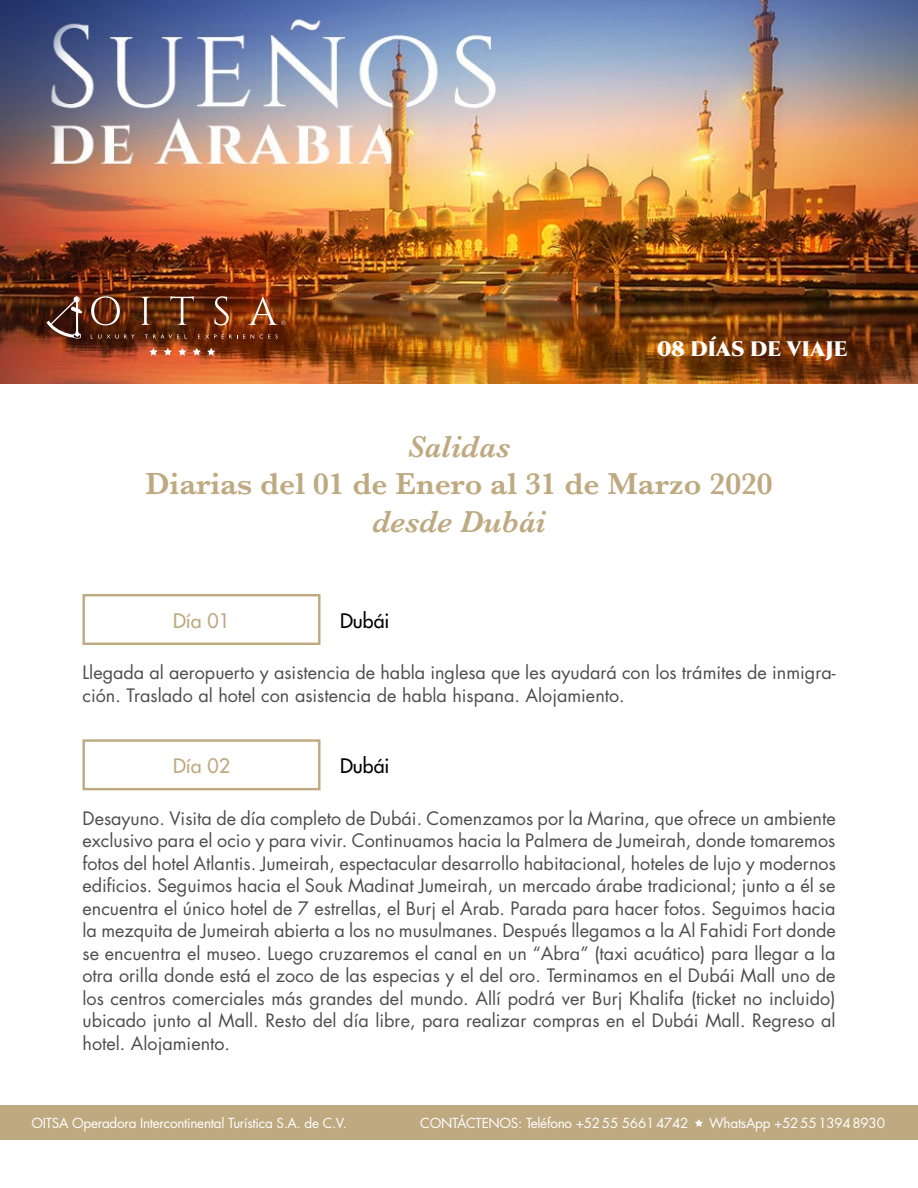
<style>
.page{position:relative;width:918px;height:1188px;background:#fff}
.page>*{position:absolute;margin:0;border:0;box-sizing:border-box;transform-origin:0 0}
.t1{font:600 31.5px "Baskerville";color:#bea980}
.t2{font:italic 600 31.5px "Baskerville";color:#bea980}
.t3{font:900 21px "Cinzel";letter-spacing:-.01em;color:#fff}
.t4{font:500 19.5px "Futura Std";color:#bea980}
.t5{font:500 19.5px "Futura Std";color:#000}
.t6{font:18px/22.5px "Futura Std";color:#4d4d4d}
.t7{font:13.5px "Futura Std";letter-spacing:-.02em;color:#fff}
</style>
<div class="page">
<img style="left:0;top:0;width:918px;height:384px">
<div style="left:0;top:1106px;width:918px;height:34px;background:#bea980"></div>
<svg style="left:695px;top:1119px;width:8px;height:8px"></svg>
<div style="left:82px;top:594px;width:239px;height:51px;border:2px solid #bea980"></div>
<div style="left:82px;top:739px;width:239px;height:51px;border:2px solid #bea980"></div>
<svg style="left:91px;top:335px;width:44px;height:4px"></svg>
<svg style="left:145px;top:335px;width:34px;height:4px"></svg>
<svg style="left:198px;top:335px;width:47px;height:4px"></svg>
<svg style="left:251px;top:334px;width:27px;height:5px"></svg>
<svg style="left:178px;top:348px;width:8px;height:8px"></svg>
<svg style="left:193px;top:348px;width:8px;height:8px"></svg>
<svg style="left:207px;top:348px;width:8px;height:8px"></svg>
<svg style="left:149px;top:348px;width:9px;height:8px"></svg>
<svg style="left:164px;top:348px;width:8px;height:8px"></svg>
<svg style="left:46px;top:296px;width:36px;height:44px"></svg>
<svg style="left:91px;top:296px;width:29px;height:29px"></svg>
<svg style="left:141px;top:297px;width:9px;height:28px"></svg>
<svg style="left:171px;top:296px;width:23px;height:29px"></svg>
<svg style="left:214px;top:296px;width:15px;height:29px"></svg>
<svg style="left:248px;top:296px;width:38px;height:29px"></svg>
<p class="t3" style="left:657px;top:335px;width:192px">08 DÍAS DE VIAJE</p>
<h1 class="t2" style="left:407px;top:425px;width:105px">Salidas</h1>
<h1 class="t1" style="left:145px;top:462px;width:629px">Diarias del 01 de Enero al 31 de Marzo 2020</h1>
<h1 class="t2" style="left:372px;top:500px;width:175px">desde Dubái</h1>
<p class="t4" style="left:173px;top:608px;width:58px">Día 01</p>
<p class="t5" style="left:340px;top:608px;width:51px">Dubái</p>
<p class="t6" style="left:82px;top:662px;width:755px">Llegada al aeropuerto y asistencia de habla inglesa que les ayudará con los trámites de inmigra&shy;ción. Traslado al hotel con asistencia de habla hispana. Alojamiento.</p>
<p class="t4" style="left:173px;top:753px;width:58px">Día 02</p>
<p class="t5" style="left:340px;top:753px;width:51px">Dubái</p>
<p class="t6" style="left:82px;top:807px;width:755px;text-align:justify">Desayuno. Visita de día completo de Dubái. Comenzamos por la Marina, que ofrece un ambiente exclusivo para el ocio y para vivir. Continuamos hacia la Palmera de Jumeirah, donde tomaremos fotos del hotel Atlantis. Jumeirah, espectacular desarrollo habitacional, hoteles de lujo y modernos edificios. Seguimos hacia el Souk Madinat Jumeirah, un mercado árabe tradicional; junto a él se encuentra el único hotel de 7 estrellas, el Burj el Arab. Parada para hacer fotos. Seguimos hacia la mezquita de Jumeirah abierta a los no musulmanes. Después llegamos a la Al Fahidi Fort donde se encuentra el museo. Luego cruzaremos el canal en un “Abra” (taxi acuático) para llegar a la otra orilla donde está el zoco de las especias y el del oro. Terminamos en el Dubái Mall uno de los centros comerciales más grandes del mundo. Allí podrá ver Burj Khalifa (ticket no incluido) ubicado junto al Mall. Resto del día libre, para realizar compras en el Dubái Mall. Regreso al hotel. Alojamiento.</p>
<p class="t7" style="left:32px;top:1115px;width:317px">OITSA Operadora Intercontinental Turística S.A. de C.V.</p>
<p class="t7" style="left:420px;top:1115px;width:270px">CONTÁCTENOS: Teléfono +5255 56614742</p>
<p class="t7" style="left:709px;top:1115px;width:177px">WhatsApp +525513948930</p>
</div>
